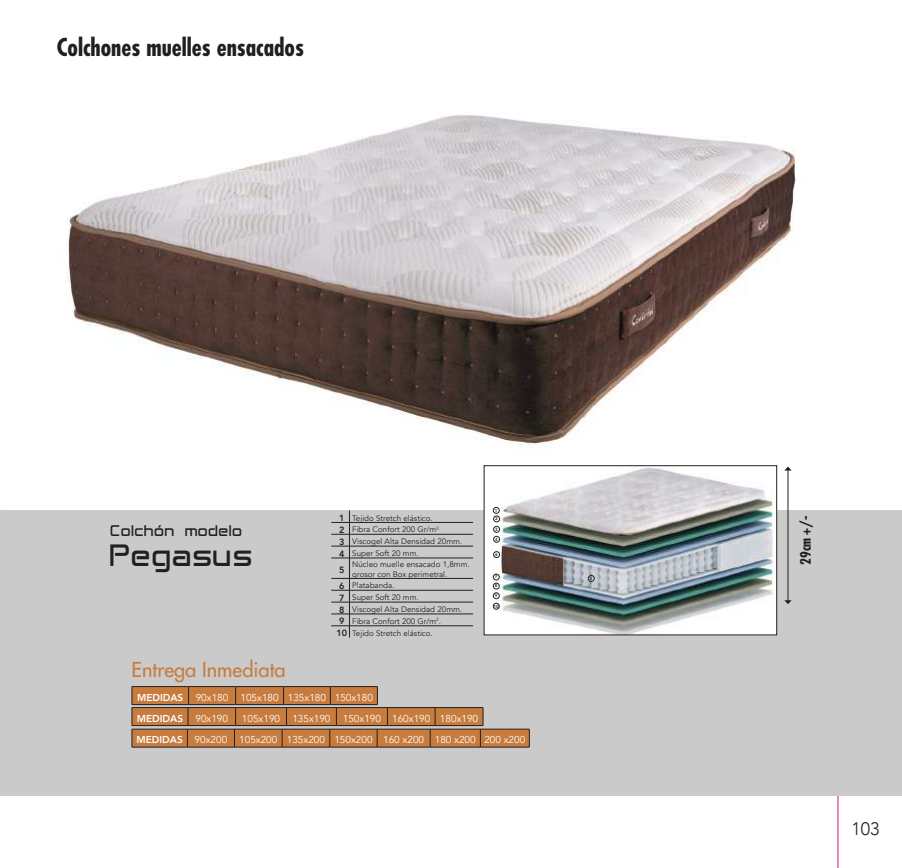
<style>
.page{position:relative;width:902px;height:868px;background:#fff}
.page>*{position:absolute;margin:0;border:0;box-sizing:border-box;transform-origin:0 0}
.t1{font:30px "Anita Semi square";color:#241f1f}
.t2{font:700 condensed 24px "Futura";color:#241f1f}
.t3{font:20px "Futura";color:#c77c3e}
.t4{font:300 18px "Avenir";color:#241f1f}
.t5{font:15px "Anita Semi square";color:#241f1f}
.t6{font:700 condensed 14px "Futura";color:#241f1f}
.t7{font:10px "Avenir";color:#fff}
.t8{font:800 10px "Avenir";color:#fff}
.t9{font:800 9px "Avenir";color:#241f1f}
.t10{font:8px/11.8px "Avenir";color:#241f1f}
.t11{font:800 4.5px/8.5px "Avenir";color:#241f1f}
.s1{font-weight:800;font-size:9px}
.s2{font-weight:800}
.s3{font-weight:400}
</style>
<div class="page">
<hr style="left:837px;top:794px;width:1px;height:73px;background:#d4117f">
<div style="left:0;top:510px;width:901px;height:286px;background:#cbcacb"></div>
<div style="left:484px;top:465px;width:292px;height:169px;background:#fff"></div>
<img style="left:492px;top:467px;width:283px;height:166px">
<div style="left:483px;top:465px;width:294px;height:170px;border:1px solid #241f1f"></div>
<img style="left:66px;top:115px;width:730px;height:330px">
<hr style="left:787px;top:470px;width:1px;height:130px;background:#241f1f">
<svg style="left:785px;top:466px;width:6px;height:4px"></svg>
<svg style="left:784px;top:600px;width:7px;height:4px"></svg>
<hr style="left:349px;top:522px;width:124px;height:1px;background:#241f1f">
<hr style="left:349px;top:534px;width:124px;height:1px;background:#241f1f">
<hr style="left:349px;top:546px;width:124px;height:1px;background:#241f1f">
<hr style="left:349px;top:557px;width:124px;height:1px;background:#241f1f">
<hr style="left:349px;top:578px;width:124px;height:1px;background:#241f1f">
<hr style="left:349px;top:590px;width:124px;height:1px;background:#241f1f">
<hr style="left:349px;top:602px;width:124px;height:1px;background:#241f1f">
<hr style="left:349px;top:613px;width:124px;height:1px;background:#241f1f">
<hr style="left:349px;top:625px;width:124px;height:1px;background:#241f1f">
<svg style="left:331px;top:510px;width:19px;height:127px"></svg>
<svg style="left:493px;top:507px;width:6px;height:6px"></svg>
<div style="left:493px;top:515px;width:6px;height:7px;border:1px solid #241f1f;border-radius:50%"></div>
<svg style="left:493px;top:526px;width:6px;height:16px"></svg>
<svg style="left:588px;top:575px;width:6px;height:6px"></svg>
<svg style="left:493px;top:551px;width:6px;height:6px"></svg>
<svg style="left:493px;top:574px;width:6px;height:35px"></svg>
<svg style="left:132px;top:686px;width:398px;height:61px"></svg>
<hr style="left:132px;top:725px;width:56px;height:1px;background:#241f1f">
<hr style="left:188px;top:725px;width:47px;height:1px;background:#241f1f">
<hr style="left:235px;top:725px;width:51px;height:1px;background:#241f1f">
<hr style="left:286px;top:725px;width:50px;height:1px;background:#241f1f">
<hr style="left:336px;top:725px;width:51px;height:1px;background:#241f1f">
<hr style="left:387px;top:725px;width:48px;height:1px;background:#241f1f">
<hr style="left:435px;top:725px;width:48px;height:1px;background:#241f1f">
<h2 class="t2" style="left:57px;top:32px;width:249px">Colchones muelles ensacados</h2>
<h3 class="t5" style="left:111px;top:521px;width:134px">Colchón modelo</h3>
<h1 class="t1" style="left:111px;top:537px;width:145px">Pegasus</h1>
<p class="t10" style="left:339px;top:512px;width:125px"><span class="s1">1</span> Tejido Stretch elástico.<br><span class="s1">2</span> Fibra Confort 200 Gr/m<sup>2.<br></sup><span class="s1">3</span> Viscogel Alta Densidad 20mm.<br><span class="s1">4</span> Super Soft 20 mm.</p>
<p class="t9" style="left:339px;top:562px;width:7px">5</p>
<p class="t10" style="left:352px;top:560px;width:119px;line-height:9.6px">Núcleo muelle ensacado 1,8mm. grosor con Box perimetral.</p>
<p class="t10" style="left:339px;top:579px;width:57px"><span class="s1">6</span> Platabanda.</p>
<p class="t10" style="left:339px;top:591px;width:81px"><span class="s1">7</span> Super Soft 20 mm.</p>
<p class="t10" style="left:339px;top:603px;width:125px"><span class="s1">8</span> Viscogel Alta Densidad 20mm.</p>
<p class="t10" style="left:339px;top:615px;width:104px"><span class="s1">9</span> Fibra Confort 200 Gr/m<sup>2</sup>.</p>
<p class="t10" style="left:336px;top:627px;width:98px"><span class="s1">10</span> Tejido Stretch elástico.</p>
<p class="t11" style="left:495px;top:506px;width:4px">1<br>2</p>
<p class="t11" style="left:495px;top:525px;width:4px">3</p>
<p class="t11" style="left:495px;top:534px;width:4px">4</p>
<p class="t11" style="left:495px;top:550px;width:4px">6</p>
<p class="t11" style="left:495px;top:572px;width:4px;line-height:9.1px">7<br>8</p>
<p class="t11" style="left:495px;top:591px;width:4px">9</p>
<p class="t11" style="left:493px;top:601px;width:7px">10</p>
<h3 class="t3" style="left:132px;top:657px;width:155px">Entrega Inmediata</h3>
<p class="t7" style="left:137px;top:691px;width:237px"><span class="s2">MEDIDAS</span> 90x180 105x180 135x180 150x180</p>
<p class="t7" style="left:136px;top:733px;width:390px"><span class="s2">MEDIDAS</span> 90x200 105x200 135x200 150x200 160 x200 180 x200 200 x200</p>
<p class="t8" style="left:137px;top:710px;width:93px">MEDIDAS <span class="s3">90x190</span></p>
<p class="t7" style="left:242px;top:712px;width:238px">105x190 135x190 150x190 160x190 180x190</p>
<p class="t11" style="left:590px;top:574px;width:4px">5</p>
<h3 class="t6" style="left:797px;top:565px;width:51px;rotate:-90deg">29cm +/-</h3>
<h3 class="t4" style="left:851px;top:818px;width:30px">103</h3>
</div>
